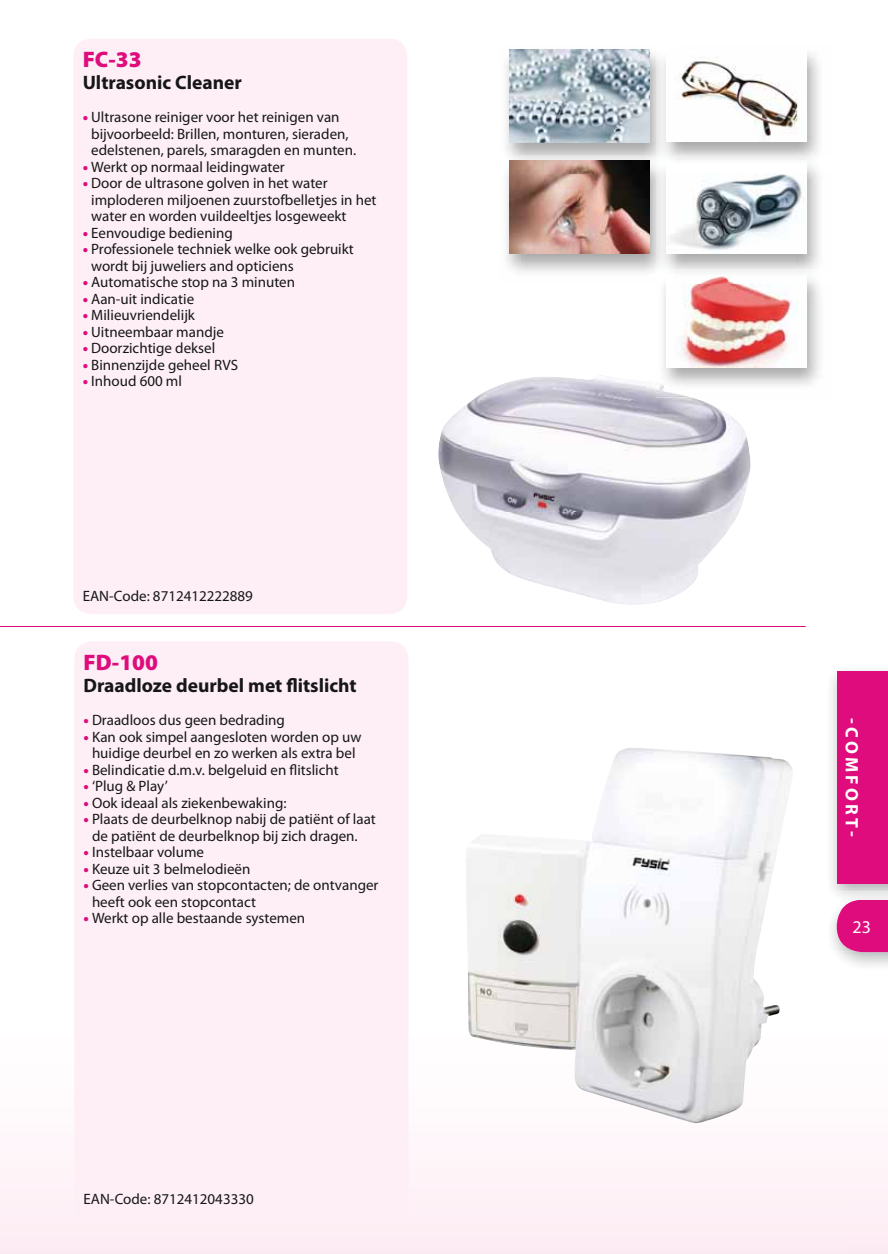
<style>
.page{position:relative;width:888px;height:1254px;background:#fff}
.page>*{position:absolute;margin:0;border:0;box-sizing:border-box;transform-origin:0 0}
.t1{font:900 22.5px "Myriad Pro";color:#df0c7d}
.t2{font:700 19.5px "Myriad Pro";color:#161619}
.t3{font:700 18px "Myriad Pro";letter-spacing:.18em;color:#fff}
.t4{font:18px "Myriad Pro";color:#fff}
.t5{font:15px/16.5px "Myriad Pro";color:#161619}
.s1{font-weight:900;color:#df0c7d}
</style>
<div class="page">
<img style="left:0;top:951px;width:849px;height:303px">
<img style="left:832px;top:915px;width:5px;height:36px">
<img style="left:824px;top:951px;width:64px;height:28px">
<svg style="left:837px;top:910px;width:51px;height:42px;background:#df1a83"></svg>
<img style="left:841px;top:900px;width:47px;height:10px">
<div style="left:837px;top:671px;width:51px;height:213px;background:#df0c7d"></div>
<div style="left:73px;top:39px;width:334px;height:575px;background:#fdeff5;border-radius:18px"></div>
<img style="left:675px;top:284px;width:131px;height:83px">
<img style="left:506px;top:173px;width:150px;height:99px">
<img style="left:510px;top:173px;width:140px;height:81px">
<img style="left:675px;top:269px;width:146px;height:15px">
<img style="left:667px;top:173px;width:139px;height:81px">
<img style="left:506px;top:49px;width:169px;height:107px">
<img style="left:508px;top:156px;width:148px;height:17px">
<img style="left:510px;top:49px;width:140px;height:94px">
<img style="left:667px;top:49px;width:139px;height:92px">
<img style="left:438px;top:375px;width:313px;height:184px">
<img style="left:656px;top:382px;width:37px;height:16px">
<hr style="left:0;top:626px;width:806px;height:1px;background:#df0c7d">
<div style="left:74px;top:641px;width:334px;height:582px;background:#fdeff5;border-radius:18px"></div>
<img style="left:696px;top:1004px;width:84px;height:119px">
<h1 class="t1" style="left:83px;top:46px;width:60px">FC-33</h1>
<h2 class="t2" style="left:83px;top:75px;width:161px">Ultrasonic Cleaner</h2>
<p class="t5" style="left:91px;top:110px;width:266px;text-indent:-9px"><span class="s1">•</span> Ultrasone reiniger voor het reinigen van bijvoorbeeld: Brillen, monturen, sieraden, edelstenen, parels, smaragden en munten.</p>
<p class="t5" style="left:83px;top:160px;width:204px"><span class="s1">•</span> Werkt op normaal leidingwater</p>
<p class="t5" style="left:91px;top:176px;width:287px;text-indent:-9px"><span class="s1">•</span> Door de ultrasone golven in het water imploderen miljoenen zuurstofbelletjes in het water en worden vuildeeltjes losgeweekt</p>
<p class="t5" style="left:83px;top:226px;width:152px"><span class="s1">•</span> Eenvoudige bediening</p>
<p class="t5" style="left:91px;top:242px;width:264px;text-indent:-9px"><span class="s1">•</span> Professionele techniek welke ook gebruikt wordt bij juweliers and opticiens</p>
<p class="t5" style="left:83px;top:275px;width:214px"><span class="s1">•</span> Automatische stop na 3 minuten</p>
<p class="t5" style="left:83px;top:292px;width:113px"><span class="s1">•</span> Aan-uit indicatie</p>
<p class="t5" style="left:83px;top:308px;width:114px"><span class="s1">•</span> Milieuvriendelijk</p>
<p class="t5" style="left:83px;top:325px;width:143px"><span class="s1">•</span> Uitneembaar mandje</p>
<p class="t5" style="left:83px;top:341px;width:134px"><span class="s1">•</span> Doorzichtige deksel</p>
<p class="t5" style="left:83px;top:358px;width:157px"><span class="s1">•</span> Binnenzijde geheel RVS</p>
<p class="t5" style="left:83px;top:374px;width:101px"><span class="s1">•</span> Inhoud 600 ml</p>
<p class="t5" style="left:83px;top:589px;width:172px">EAN-Code: 8712412222889</p>
<h1 class="t1" style="left:83px;top:649px;width:76px">FD-100</h1>
<h2 class="t2" style="left:83px;top:678px;width:275px">Draadloze deurbel met flitslicht</h2>
<p class="t5" style="left:83px;top:713px;width:203px"><span class="s1">•</span> Draadloos dus geen bedrading</p>
<p class="t5" style="left:83px;top:730px;width:279px;text-align:center"><span class="s1">•</span> Kan ook simpel aangesloten worden op uw huidige deurbel en zo werken als extra bel</p>
<p class="t5" style="left:83px;top:763px;width:257px"><span class="s1">•</span> Belindicatie d.m.v. belgeluid en flitslicht</p>
<p class="t5" style="left:83px;top:779px;width:86px"><span class="s1">•</span> ‘Plug &amp; Play’</p>
<p class="t5" style="left:83px;top:796px;width:205px"><span class="s1">•</span> Ook ideaal als ziekenbewaking:</p>
<p class="t5" style="left:92px;top:812px;width:285px;text-indent:-9px"><span class="s1">•</span> Plaats de deurbelknop nabij de patiënt of laat de patiënt de deurbelknop bij zich dragen.</p>
<p class="t5" style="left:83px;top:845px;width:122px"><span class="s1">•</span> Instelbaar volume</p>
<p class="t5" style="left:83px;top:862px;width:168px"><span class="s1">•</span> Keuze uit 3 belmelodieën</p>
<p class="t5" style="left:92px;top:878px;width:288px;text-indent:-9px"><span class="s1">•</span> Geen verlies van stopcontacten; de ontvanger heeft ook een stopcontact</p>
<p class="t5" style="left:83px;top:911px;width:223px"><span class="s1">•</span> Werkt op alle bestaande systemen</p>
<p class="t5" style="left:83px;top:1192px;width:172px">EAN-Code: 8712412043330</p>
<p class="t3" style="left:859px;top:718px;width:120px;rotate:90deg">-COMFORT-</p>
<p class="t4" style="left:853px;top:920px;width:20px">23</p>
</div>
